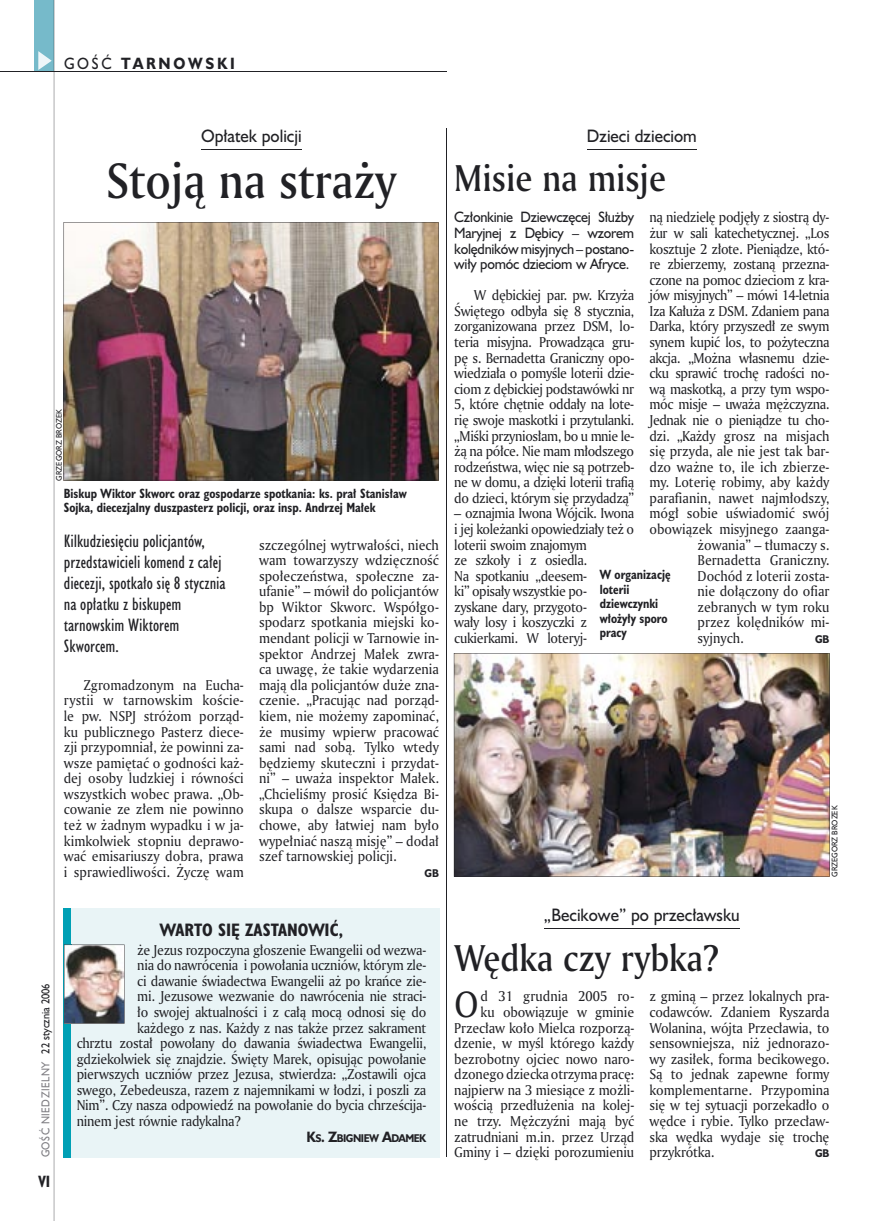
<style>
.page{position:relative;width:872px;height:1221px;background:#fff}
.page>*{position:absolute;margin:0;border:0;box-sizing:border-box;transform-origin:0 0}
.t1{font:48px "Amerigo Md PL";color:#212125;scale:.9 1}
.t2{font:36px "Amerigo Md PL";color:#212125;scale:.9 1}
.t3{font:35.55px "Amerigo PL";color:#212125;scale:.94 1}
.t4{font:16.5px/21px "Humanst 521 Cn PL";color:#212125}
.t5{font:16.5px "Humanst 521 PL";color:#212125;scale:.94 1}
.t6{font:700 16.5px "Humanst 521 Cn PL";color:#212125}
.t7{font:700 15px "Humanst 521 PL";letter-spacing:.2em;color:#212125;scale:.9 1}
.t8{font:700 15px "Humanst 521 Cn PL";color:#212125;scale:.94 1}
.t9{font:13.8px/15.6px "Amerigo PL";letter-spacing:-.02em;color:#212125;text-align:justify;scale:.94 1}
.t10{font:13.8px "Amerigo PL";color:#212125;scale:.94 1}
.t11{font:13.8px/15.6px "Humanst 521 PL";letter-spacing:-.02em;color:#212125;text-align:justify;scale:.94 1}
.t12{font:700 12.3px/14.4px "Humanst 521 Cn PL";color:#212125;scale:.94 1}
.t13{font:10.5px "Humanst 521 PL";letter-spacing:.05em;color:#7f7e83;scale:.9 1}
.t14{font:700 10.35px "Humanst 521 PL";letter-spacing:-.055em;color:#212125;scale:.9 1}
.t15{font:7.5px "Humanst 521 PL";color:#212125;scale:.94 1}
.s1{font-weight:400}
.s2{color:#212125}
.s3{font-size:13.8px}
</style>
<div class="page">
<div style="left:35px;top:0;width:19px;height:72px;background:#76baca"></div>
<svg style="left:38px;top:51px;width:14px;height:19px"></svg>
<hr style="left:54px;top:0;width:1px;height:1220px;background:#212125">
<hr style="left:0;top:72px;width:447px;height:1px;background:#212125">
<div style="left:64px;top:907px;width:375px;height:250px;background:#e9f4f6"></div>
<div style="left:64px;top:907px;width:7px;height:250px;background:#00a0b5"></div>
<img style="left:64px;top:944px;width:60px;height:79px">
<hr style="left:201px;top:149px;width:101px;height:1px;background:#212125">
<hr style="left:446px;top:129px;width:1px;height:1027px;background:#212125">
<hr style="left:587px;top:149px;width:110px;height:1px;background:#212125">
<img style="left:454px;top:653px;width:375px;height:223px">
<hr style="left:544px;top:927px;width:195px;height:1px;background:#212125">
<img style="left:64px;top:222px;width:374px;height:258px">
<p class="t7" style="left:64px;top:53px;width:191px"><span class="s1">GOŚĆ</span> TARNOWSKI</p>
<p class="t5" style="left:201px;top:124px;width:109px">Opłatek policji</p>
<h1 class="t1" style="left:106px;top:148px;width:324px">Stoją na straży</h1>
<p class="t15" style="left:54px;top:480px;width:77px;rotate:-90deg">GRZEGORZ BROZEK</p>
<p class="t12" style="left:64px;top:486px;width:366px">Biskup Wiktor Skworc oraz gospodarze spotkania: ks. prał Stanisław<br>Sojka, diecezjalny duszpasterz policji, oraz insp. Andrzej Małek</p>
<p class="t4" style="left:64px;top:530px;width:163px">Kilkudziesięciu policjantów, przedstawicieli komend z całej diecezji, spotkało się 8 stycznia na opłatku z biskupem tarnowskim Wiktorem<br>Skworcem.</p>
<p class="t9" style="left:64px;top:676px;width:193px;text-indent:20px">Zgromadzonym na Eucha&shy;rystii w tarnowskim koście&shy;le pw. NSPJ stróżom porząd&shy;ku publicznego Pasterz diece&shy;zji przypomniał, że powinni za&shy;wsze pamiętać o godności każ&shy;dej osoby ludzkiej i równości wszystkich wobec prawa. „Ob&shy;cowanie ze złem nie powinno też w żadnym wypadku i w ja&shy;kimkolwiek stopniu deprawo&shy;wać emisariuszy dobra, prawa i sprawiedliwości. Życzę wam</p>
<p class="t9" style="left:259px;top:536px;width:193px">szczególnej wytrwałości, niech wam towarzyszy wdzięczność społeczeństwa, społeczne za&shy;ufanie” – mówił do policjantów bp Wiktor Skworc. Współgo&shy;spodarz spotkania miejski ko&shy;mendant policji w Tarnowie in&shy;spektor Andrzej Małek zwra&shy;ca uwagę, że takie wydarzenia mają dla policjantów duże zna&shy;czenie. „Pracując nad porząd&shy;kiem, nie możemy zapominać, że musimy wpierw pracować sami nad sobą. Tylko wtedy będziemy skuteczni i przydat&shy;ni” – uważa inspektor Małek. „Chcieliśmy prosić Księdza Bi&shy;skupa o dalsze wsparcie du&shy;chowe, aby łatwiej nam było wypełniać naszą misję” – dodał szef tarnowskiej policji.</p>
<p class="t14" style="left:424px;top:865px;width:18px">GB</p>
<p class="t13" style="left:38px;top:1157px;width:195px;rotate:-90deg">GOŚĆ NIEDZIELNY <span class="s2">22 stycznia 2006</span></p>
<p class="t8" style="left:38px;top:1170px;width:14px">VI</p>
<p class="t6" style="left:160px;top:918px;width:185px">WARTO SIĘ ZASTANOWIĆ,</p>
<p class="t9" style="left:137px;top:941px;width:309px">że Jezus rozpoczyna głoszenie Ewangelii od wezwa-</p>
<p class="t9" style="left:137px;top:957px;width:309px">nia do nawrócenia i powołania uczniów, którym zle-</p>
<p class="t9" style="left:137px;top:972px;width:309px">ci dawanie świadectwa Ewangelii aż po krańce zie-</p>
<p class="t9" style="left:137px;top:988px;width:309px">mi. Jezusowe wezwanie do nawrócenia nie straci-</p>
<p class="t9" style="left:137px;top:1003px;width:309px">ło swojej aktualności i z całą mocą odnosi się do</p>
<p class="t9" style="left:137px;top:1019px;width:309px">każdego z nas. Każdy z nas także przez sakrament</p>
<p class="t9" style="left:77px;top:1034px;width:373px">chrztu został powołany do dawania świadectwa Ewangelii,</p>
<p class="t9" style="left:77px;top:1050px;width:373px">gdziekolwiek się znajdzie. Święty Marek, opisując powołanie</p>
<p class="t9" style="left:77px;top:1066px;width:373px">pierwszych uczniów przez Jezusa, stwierdza: „Zostawili ojca</p>
<p class="t9" style="left:77px;top:1081px;width:373px">swego, Zebedeusza, razem z najemnikami w łodzi, i poszli za</p>
<p class="t9" style="left:77px;top:1097px;width:373px">Nim”. Czy nasza odpowiedź na powołanie do bycia chrześcija-</p>
<p class="t9" style="left:77px;top:1112px;width:176px">ninem jest równie radykalna?</p>
<p class="t14" style="left:307px;top:1130px;width:134px"><span class="s3">K</span>S<span class="s3">. Z</span>BIGNIEW <span class="s3">A</span>DAMEK</p>
<p class="t5" style="left:587px;top:124px;width:118px">Dzieci dzieciom</p>
<h2 class="t2" style="left:454px;top:154px;width:237px">Misie na misje</h2>
<p class="t9" style="left:649px;top:209px;width:193px">ną niedzielę podjęły z siostrą dy-</p>
<p class="t9" style="left:649px;top:225px;width:193px">żur w sali katechetycznej. „Los</p>
<p class="t9" style="left:649px;top:240px;width:193px">kosztuje 2 złote. Pieniądze, któ-</p>
<p class="t9" style="left:649px;top:256px;width:193px">re zbierzemy, zostaną przezna-</p>
<p class="t9" style="left:649px;top:271px;width:193px">czone na pomoc dzieciom z kra-</p>
<p class="t9" style="left:649px;top:287px;width:193px">jów misyjnych” – mówi 14-letnia</p>
<p class="t9" style="left:649px;top:303px;width:193px">Iza Kałuża z DSM. Zdaniem pana</p>
<p class="t9" style="left:649px;top:318px;width:193px">Darka, który przyszedł ze swym</p>
<p class="t9" style="left:649px;top:334px;width:193px">synem kupić los, to pożyteczna</p>
<p class="t9" style="left:649px;top:349px;width:193px">akcja. „Można własnemu dzie-</p>
<p class="t9" style="left:649px;top:365px;width:193px">cku sprawić trochę radości no-</p>
<p class="t9" style="left:649px;top:380px;width:193px">wą maskotką, a przy tym wspo-</p>
<p class="t9" style="left:649px;top:396px;width:193px">móc misje – uważa mężczyzna.</p>
<p class="t9" style="left:649px;top:412px;width:193px">Jednak nie o pieniądze tu cho-</p>
<p class="t10" style="left:649px;top:426px;width:193px">dzi. „Każdy grosz na misjach</p>
<p class="t10" style="left:649px;top:442px;width:193px">się przyda, ale nie jest tak bar-</p>
<p class="t10" style="left:649px;top:457px;width:193px">dzo ważne to, ile ich zbierze-</p>
<p class="t10" style="left:649px;top:473px;width:193px">my. Loterię robimy, aby każdy</p>
<p class="t10" style="left:649px;top:488px;width:193px">parafianin, nawet najmłodszy,</p>
<p class="t10" style="left:649px;top:504px;width:193px">mógł sobie uświadomić swój</p>
<p class="t10" style="left:649px;top:520px;width:193px">obowiązek misyjnego zaanga-</p>
<p class="t10" style="left:697px;top:535px;width:142px">żowania” – tłumaczy s.</p>
<p class="t10" style="left:697px;top:551px;width:142px">Bernadetta Graniczny.</p>
<p class="t10" style="left:697px;top:566px;width:142px">Dochód z loterii zosta-</p>
<p class="t10" style="left:697px;top:582px;width:142px">nie dołączony do ofiar</p>
<p class="t10" style="left:697px;top:597px;width:142px">zebranych w tym roku</p>
<p class="t10" style="left:697px;top:613px;width:142px">przez kolędników mi-</p>
<p class="t10" style="left:697px;top:629px;width:51px">syjnych.</p>
<p class="t14" style="left:815px;top:632px;width:18px">GB</p>
<p class="t11" style="left:454px;top:209px;width:193px">Członkinie Dziewczęcej Służby Maryjnej z Dębicy – wzorem kolędników misyjnych – postano&shy;wiły pomóc dzieciom w Afryce.</p>
<p class="t9" style="left:454px;top:287px;width:193px;text-indent:20px">W dębickiej par. pw. Krzyża Świętego odbyła się 8 stycznia, zorganizowana przez DSM, lo&shy;teria misyjna. Prowadząca gru&shy;pę s. Bernadetta Graniczny opo&shy;wiedziała o pomyśle loterii dzie&shy;ciom z dębickiej podstawówki nr 5, które chętnie oddały na lote&shy;rię swoje maskotki i przytulanki. „Miśki przyniosłam, bo u mnie le&shy;żą na półce. Nie mam młodszego rodzeństwa, więc nie są potrzeb&shy;ne w domu, a dzięki loterii trafią do dzieci, którym się przydadzą”</p>
<p class="t9" style="left:454px;top:505px;width:193px;text-align:left">– oznajmia Iwona Wójcik. Iwona i jej koleżanki opowiedziały też o loterii swoim znajomym<br>ze szkoły i z osiedla.<br>Na spotkaniu „deesem-<br>ki” opisały wszystkie po-<br>zyskane dary, przygoto-<br>wały losy i koszyczki z cukierkami. W loteryj-</p>
<p class="t12" style="left:600px;top:567px;width:77px">W organizację loterii dziewczynki włożyły sporo pracy</p>
<p class="t5" style="left:544px;top:903px;width:210px">„Becikowe” po przecławsku</p>
<h2 class="t2" style="left:454px;top:933px;width:295px">Wędka czy rybka?</h2>
<p class="t15" style="left:829px;top:876px;width:77px;rotate:-90deg">GRZEGORZ BROZEK</p>
<p class="t9" style="left:454px;top:988px;width:193px;text-align:right">d 31 grudnia 2005 ro-<br>ku obowiązuje w gminie<br>Przecław koło Mielca rozporzą&shy;dzenie, w myśl którego każdy bezrobotny ojciec nowo naro&shy;dzonego dziecka otrzyma pracę: najpierw na 3 miesiące z możli&shy;wością przedłużenia na kolej&shy;ne trzy. Mężczyźni mają być zatrudniani m.in. przez Urząd<br>Gminy i – dzięki porozumieniu</p>
<p class="t9" style="left:649px;top:988px;width:193px">z gminą – przez lokalnych pra&shy;codawców. Zdaniem Ryszarda Wolanina, wójta Przecławia, to sensowniejsza, niż jednorazo&shy;wy zasiłek, forma becikowego.<br>Są to jednak zapewne formy komplementarne. Przypomina się w tej sytuacji porzekadło o wędce i rybie. Tylko przecław&shy;ska wędka wydaje się trochę przykrótka.</p>
<h3 class="t3" style="left:454px;top:980px;width:28px">O</h3>
<p class="t14" style="left:815px;top:1146px;width:17px">GB</p>
</div>
